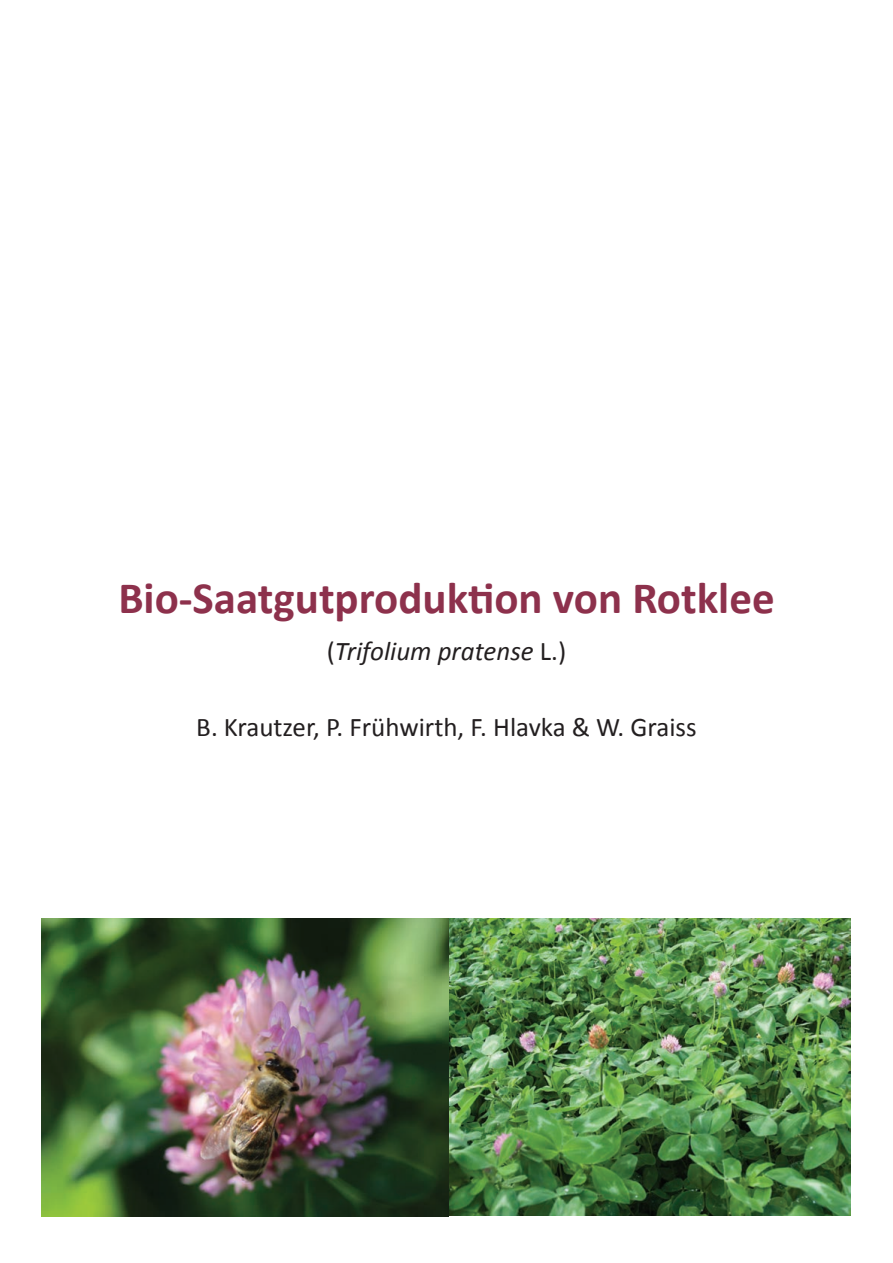
<style>
.page{position:relative;width:893px;height:1263px;background:#fff}
.page>*{position:absolute;margin:0;border:0;box-sizing:border-box;transform-origin:0 0}
.t1{font:700 45px "Calibri";color:#8d314c}
.t2{font:27px "Calibri";color:#231f20}
.t3{font:italic 27px "Calibri";color:#231f20}
.s1{font-style:normal}
</style>
<div class="page">
<img style="left:41px;top:918px;width:809px;height:298px">
<h1 class="t1" style="left:118px;top:569px;width:658px">Bio-Saatgutproduktion von Rotklee</h1>
<p class="t3" style="left:327px;top:632px;width:241px"><span class="s1">(</span>Trifolium pratense <span class="s1">L.)</span></p>
<p class="t2" style="left:196px;top:710px;width:502px">B. Krautzer, P. Frühwirth, F. Hlavka &amp; W. Graiss</p>
</div>
